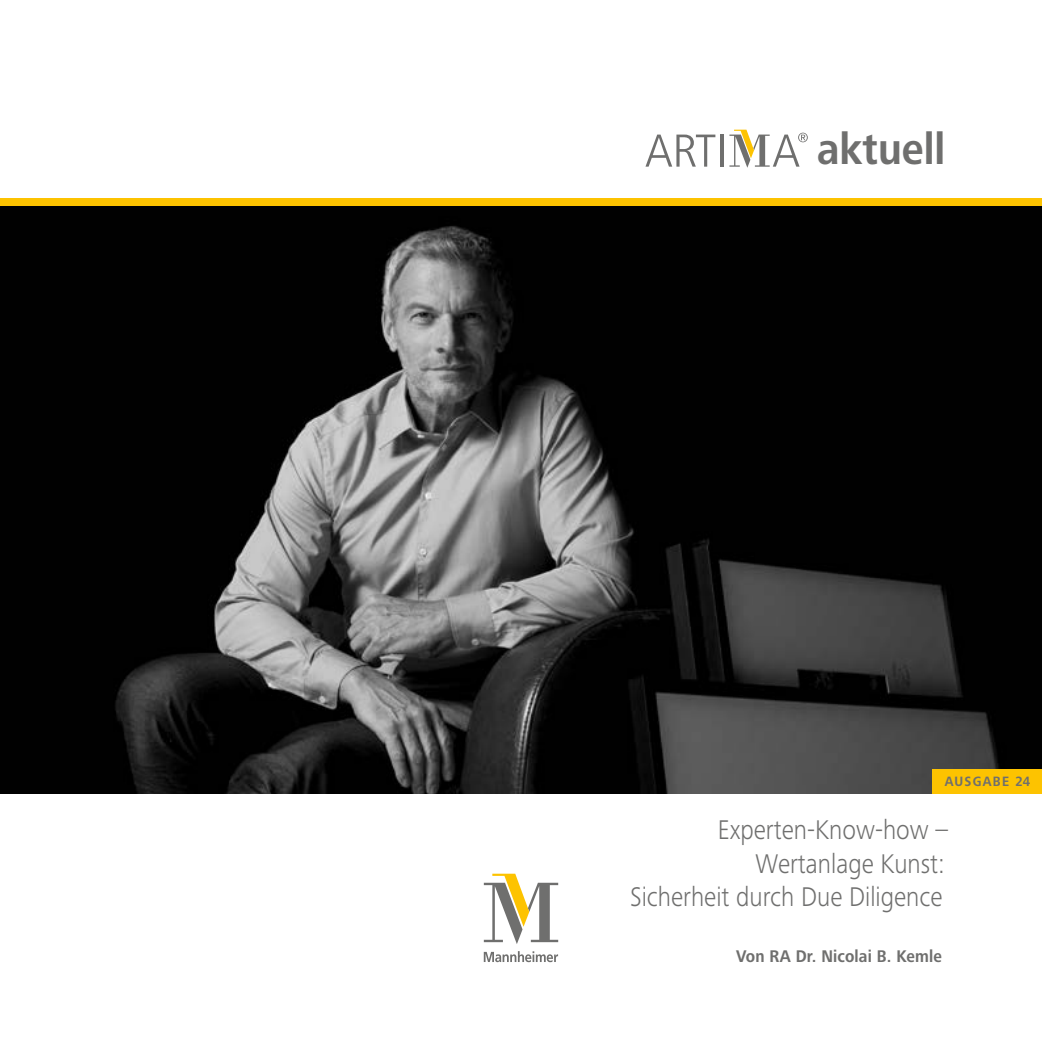
<style>
.page{position:relative;width:1042px;height:1042px;background:#fff}
.page>*{position:absolute;margin:0;border:0;box-sizing:border-box;transform-origin:0 0}
.t1{font:700 45.32px "Frutiger Next Pro";color:#6f6f6e;scale:.9 1}
.t2{font:300 28px/33.6px "Frutiger Next Pro";color:#6f6f6e;text-align:right;scale:.9 1}
.t3{font:700 17.5px "Frutiger Next Pro";letter-spacing:.01em;color:#6f6f6e;scale:.9 1}
.t4{font:700 14px "Frutiger Next Pro";letter-spacing:.1em;color:#6f6f6e;scale:.9 1}
</style>
<div class="page">
<img style="left:0;top:206px;width:1042px;height:588px">
<svg style="left:484px;top:873px;width:74px;height:71px"></svg>
<svg style="left:484px;top:951px;width:74px;height:11px"></svg>
<div style="left:0;top:198px;width:1042px;height:8px;background:#fdc300"></div>
<svg style="left:645px;top:135px;width:70px;height:32px"></svg>
<hr style="left:720px;top:135px;width:3px;height:32px;background:#6f6f6e">
<svg style="left:729px;top:130px;width:79px;height:38px"></svg>
<div style="left:933px;top:769px;width:109px;height:25px;background:#fdc300"></div>
<h1 class="t1" style="left:817px;top:123px;width:144px">aktuell</h1>
<p class="t4" style="left:944px;top:773px;width:96px">AUSGABE 24</p>
<p class="t2" style="left:630px;top:813px;width:355px">Experten-Know-how –<br>Wertanlage Kunst:<br>Sicherheit durch Due Diligence</p>
<p class="t3" style="left:736px;top:946px;width:230px">Von RA Dr. Nicolai B. Kemle</p>
</div>
